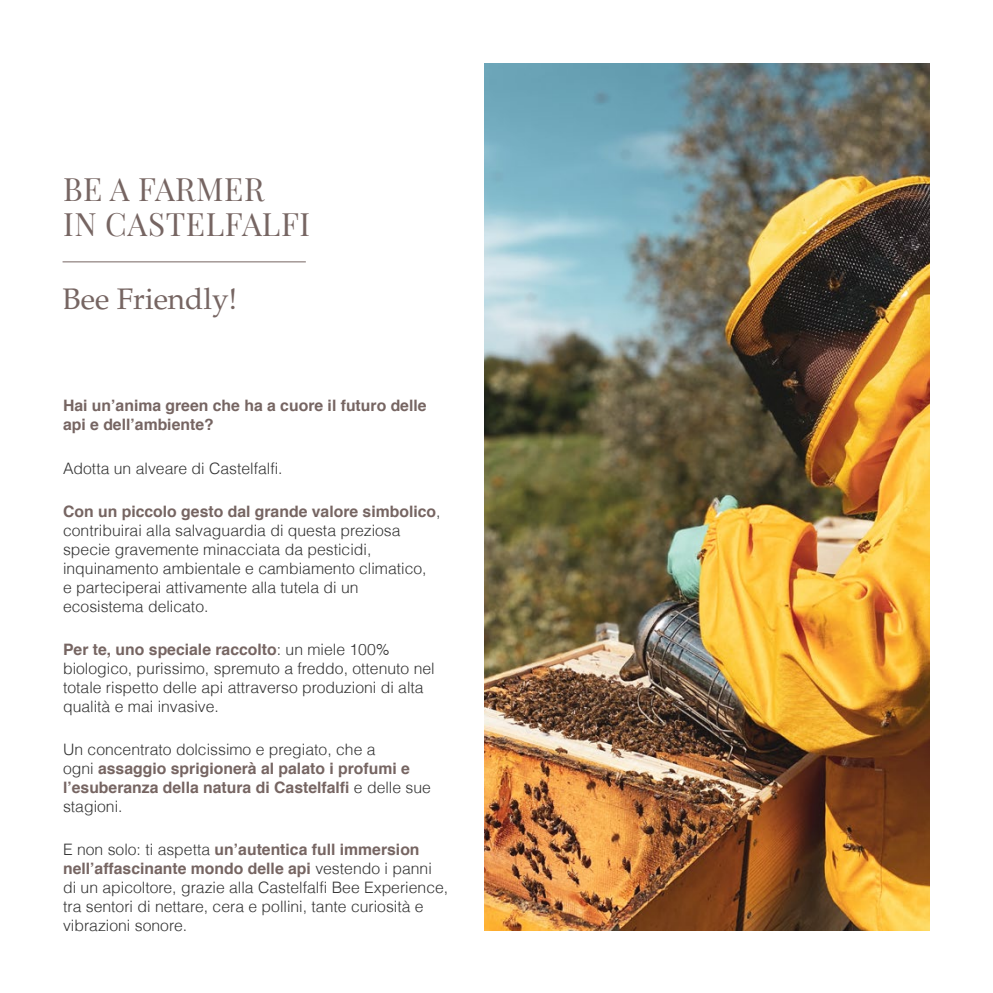
<style>
.page{position:relative;width:993px;height:993px;background:#fff}
.page>*{position:absolute;margin:0;border:0;box-sizing:border-box;transform-origin:0 0}
.t1{font:31.5px/35px "Playfair Display";letter-spacing:.02em;color:#766562}
.t2{font:29.75px "Palatino";color:#766562}
.t3{font:300 15.75px/18.9px "Helvetica";color:#333}
.t4{font:700 15.75px/18.9px "Helvetica";color:#766562}
.s1{font-weight:700;color:#766562}
.s2{font-weight:300;color:#333}
</style>
<div class="page">
<img style="left:484px;top:63px;width:445px;height:867px">
<hr style="left:63px;top:261px;width:243px;height:1px;background:#766562">
<h1 class="t1" style="left:63px;top:169px;width:248px">BE A FARMER<br>IN CASTELFALFI</h1>
<h2 class="t2" style="left:63px;top:281px;width:176px">Bee Friendly!</h2>
<p class="t4" style="left:63px;top:396px;width:365px">Hai un’anima green che ha a cuore il futuro delle api e dell’ambiente?</p>
<p class="t3" style="left:63px;top:458px;width:221px">Adotta un alveare di Castelfalfi.</p>
<p class="t3" style="left:63px;top:501px;width:379px"><span class="s1">Con un piccolo gesto dal grande valore simbolico</span>, contribuirai alla salvaguardia di questa preziosa specie gravemente minacciata da pesticidi, inquinamento ambientale e cambiamento climatico,<br>e parteciperai attivamente alla tutela di un ecosistema delicato.</p>
<p class="t3" style="left:63px;top:639px;width:373px"><span class="s1">Per te, uno speciale raccolto</span>: un miele 100% biologico, purissimo, spremuto a freddo, ottenuto nel totale rispetto delle api attraverso produzioni di alta qualità e mai invasive.</p>
<p class="t4" style="left:63px;top:740px;width:369px"><span class="s2">Un concentrato dolcissimo e pregiato, che a<br>ogni</span> assaggio sprigionerà al palato i profumi e l’esuberanza della natura di Castelfalfi <span class="s2">e delle sue stagioni.</span></p>
<p class="t3" style="left:63px;top:840px;width:386px">E non solo: ti aspetta <span class="s1">un’autentica full immersion nell’affascinante mondo delle api</span> vestendo i panni di un apicoltore, grazie alla Castelfalfi Bee Experience, tra sentori di nettare, cera e pollini, tante curiosità e vibrazioni sonore.</p>
</div>
